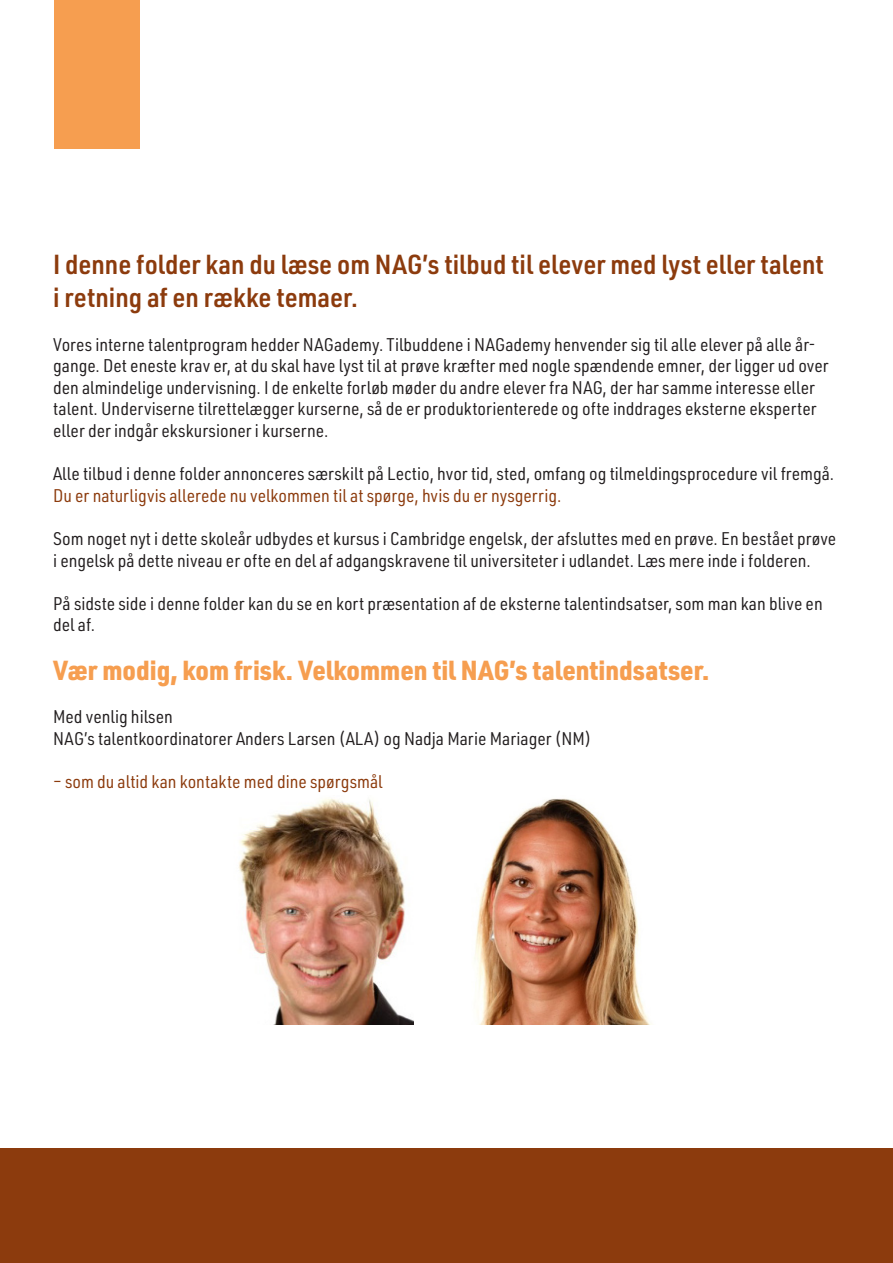
<style>
.page{position:relative;width:893px;height:1263px;background:#fff}
.page>*{position:absolute;margin:0;border:0;box-sizing:border-box;transform-origin:0 0}
.t1{font:600 27px "URWDIN Semi Cond";color:#8c3b0d}
.t2{font:900 27px "URWDIN Semi Cond";color:#f69e50}
.t3{font:18px/21.6px "URWDIN Semi Cond";color:#231f20}
.t4{font:18px "URWDIN Semi Cond";color:#8c3b0d}
</style>
<div class="page">
<div style="left:0;top:1148px;width:893px;height:115px;background:#8c3b0d"></div>
<div style="left:54px;top:0;width:85px;height:149px;background:#f69e50"></div>
<img style="left:238px;top:798px;width:175px;height:226px">
<img style="left:474px;top:798px;width:177px;height:226px">
<p class="t1" style="left:53px;top:247px;width:772px">I denne folder kan du læse om NAG’s tilbud til elever med lyst eller talent</p>
<p class="t1" style="left:53px;top:280px;width:306px">i retning af en række temaer.</p>
<p class="t3" style="left:53px;top:333px;width:777px">Vores interne talentprogram hedder NAGademy. Tilbuddene i NAGademy henvender sig til alle elever på alle år&shy;gange. Det eneste krav er, at du skal have lyst til at prøve kræfter med nogle spændende emner, der ligger ud over den almindelige undervisning. I de enkelte forløb møder du andre elever fra NAG, der har samme interesse eller talent. Underviserne tilrettelægger kurserne, så de er produktorienterede og ofte inddrages eksterne eksperter eller der indgår ekskursioner i kurserne.</p>
<p class="t3" style="left:53px;top:462px;width:782px">Alle tilbud i denne folder annonceres særskilt på Lectio, hvor tid, sted, omfang og tilmeldingsprocedure vil fremgå.</p>
<p class="t4" style="left:53px;top:484px;width:510px">Du er naturligvis allerede nu velkommen til at spørge, hvis du er nysgerrig.</p>
<p class="t3" style="left:53px;top:527px;width:785px">Som noget nyt i dette skoleår udbydes et kursus i Cambridge engelsk, der afsluttes med en prøve. En bestået prøve i engelsk på dette niveau er ofte en del af adgangskravene til universiteter i udlandet. Læs mere inde i folderen.</p>
<p class="t3" style="left:53px;top:592px;width:771px">På sidste side i denne folder kan du se en kort præsentation af de eksterne talentindsatser, som man kan blive en del af.</p>
<p class="t2" style="left:53px;top:652px;width:658px">Vær modig, kom frisk. Velkommen til NAG’s talentindsatser.</p>
<p class="t3" style="left:53px;top:705px;width:121px">Med venlig hilsen</p>
<p class="t3" style="left:53px;top:727px;width:540px">NAG’s talentkoordinatorer Anders Larsen (ALA) og Nadja Marie Mariager (NM)</p>
<p class="t4" style="left:53px;top:770px;width:331px">– som du altid kan kontakte med dine spørgsmål</p>
</div>
